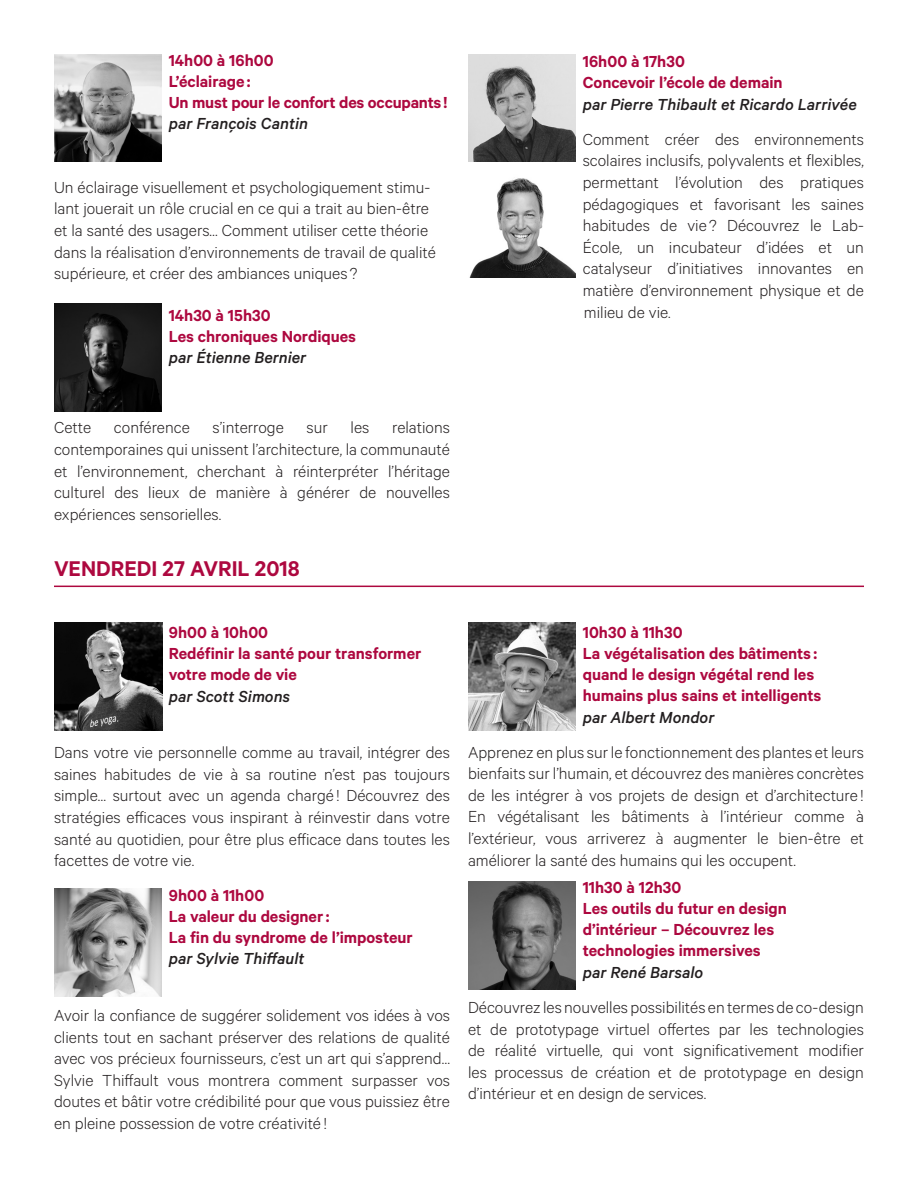
<style>
.page{position:relative;width:918px;height:1188px;background:#fff}
.page>*{position:absolute;margin:0;border:0;box-sizing:border-box;transform-origin:0 0}
.texte{font:600 24px "Calibre";color:#ad083f}
.texte-2{font:300 18px/21.6px "Calibre";color:#231f20;text-align:justify}
.sous-textes{font:600 18px/21px "Calibre";color:#ad083f}
.sous-textes-2{font:300 18px/21.6px "Calibre";color:#231f20}
.texte-3{font:italic 500 18px "Calibre";color:#231f20}
.texte-4{font:600 18px/21px "Calibre";letter-spacing:-.01em;color:#ad083f}
</style>
<div class="page">
<img style="left:54px;top:54px;width:108px;height:108px">
<img style="left:54px;top:303px;width:108px;height:108px">
<img style="left:468px;top:54px;width:108px;height:108px">
<img style="left:470px;top:178px;width:106px;height:99px">
<img style="left:54px;top:622px;width:108px;height:108px">
<img style="left:54px;top:888px;width:108px;height:108px">
<img style="left:468px;top:623px;width:108px;height:108px">
<img style="left:468px;top:881px;width:108px;height:108px">
<hr style="left:54px;top:586px;width:810px;height:1px;background:#ad083f">
<p class="texte-4" style="left:169px;top:49px;width:280px">14h00 à 16h00<br>L’éclairage :<br>Un must pour le confort des occupants!</p>
<p class="texte-3" style="left:169px;top:113px;width:141px">par François Cantin</p>
<p class="sous-textes-2" style="left:54px;top:176px;width:383px">Un éclairage visuellement et psychologiquement stimu&shy;lant jouerait un rôle crucial en ce qui a trait au bien-être et la santé des usagers… Comment utiliser cette théorie dans la réalisation d’environnements de travail de qualité supérieure, et créer des ambiances uniques ?</p>
<p class="sous-textes" style="left:169px;top:304px;width:189px">14h30 à 15h30<br>Les chroniques Nordiques</p>
<p class="texte-3" style="left:169px;top:347px;width:139px">par Étienne Bernier</p>
<p class="sous-textes" style="left:583px;top:50px;width:201px">16h00 à 17h30<br>Concevoir l’école de demain</p>
<p class="texte-3" style="left:583px;top:94px;width:276px">par Pierre Thibault et Ricardo Larrivée</p>
<p class="texte-2" style="left:583px;top:128px;width:283px">Comment créer des environnements scolaires inclusifs, polyvalents et flexibles, permettant l’évolution des pratiques pédagogiques et favorisant les saines habitudes de vie ? Découvrez le Lab-École, un incubateur d’idées et un catalyseur d’initiatives innovantes en matière d’environnement physique et de milieu de vie.</p>
<p class="texte-2" style="left:54px;top:416px;width:39px">Cette</p>
<p class="texte-2" style="left:114px;top:416px;width:77px">conférence</p>
<p class="texte-2" style="left:213px;top:416px;width:73px">s’interroge</p>
<p class="texte-2" style="left:307px;top:416px;width:23px">sur</p>
<p class="texte-2" style="left:351px;top:416px;width:20px">les</p>
<p class="texte-2" style="left:54px;top:416px;width:398px;text-indent:338px">relations contemporaines qui unissent l’architecture, la communauté et l’environnement, cherchant à réinterpréter l’héritage culturel des lieux de manière à générer de nouvelles expériences sensorielles.</p>
<p class="texte" style="left:54px;top:555px;width:247px">VENDREDI 27 AVRIL 2018</p>
<p class="sous-textes" style="left:169px;top:621px;width:254px">9h00 à 10h00<br>Redéfinir la santé pour transformer votre mode de vie</p>
<p class="texte-3" style="left:169px;top:685px;width:123px">par Scott Simons</p>
<p class="texte-2" style="left:54px;top:741px;width:398px">Dans votre vie personnelle comme au travail, intégrer des saines habitudes de vie à sa routine n’est pas toujours simple… surtout avec un agenda chargé ! Découvrez des stratégies efficaces vous inspirant à réinvestir dans votre santé au quotidien, pour être plus efficace dans toutes les facettes de votre vie.</p>
<p class="sous-textes" style="left:169px;top:884px;width:246px">9h00 à 11h00<br>La valeur du designer:<br>La fin du syndrome de l’imposteur</p>
<p class="texte-3" style="left:169px;top:948px;width:137px">par Sylvie Thiffault</p>
<p class="texte-2" style="left:54px;top:1004px;width:398px">Avoir la confiance de suggérer solidement vos idées à vos clients tout en sachant préserver des relations de qualité avec vos précieux fournisseurs, c’est un art qui s’apprend… Sylvie Thiffault vous montrera comment surpasser vos doutes et bâtir votre crédibilité pour que vous puissiez être en pleine possession de votre créativité !</p>
<p class="sous-textes" style="left:583px;top:621px;width:240px">10h30 à 11h30<br>La végétalisation des bâtiments : quand le design végétal rend les humains plus sains et intelligents</p>
<p class="texte-3" style="left:583px;top:706px;width:133px">par Albert Mondor</p>
<p class="texte-2" style="left:468px;top:740px;width:398px">Apprenez en plus sur le fonctionnement des plantes et leurs bienfaits sur l’humain, et découvrez des manières concrètes de les intégrer à vos projets de design et d’architecture !<br>En végétalisant les bâtiments à l’intérieur comme à l’extérieur, vous arriverez à augmenter le bien-être et améliorer la santé des humains qui les occupent.</p>
<p class="sous-textes" style="left:583px;top:877px;width:206px">11h30 à 12h30<br>Les outils du futur en design d’intérieur – Découvrez les technologies immersives</p>
<p class="texte-3" style="left:583px;top:962px;width:122px">par René Barsalo</p>
<p class="texte-2" style="left:468px;top:996px;width:398px">Découvrez les nouvelles possibilités en termes de co-design et de prototypage virtuel offertes par les technologies de réalité virtuelle, qui vont significativement modifier les processus de création et de prototypage en design d’intérieur et en design de services.</p>
</div>
